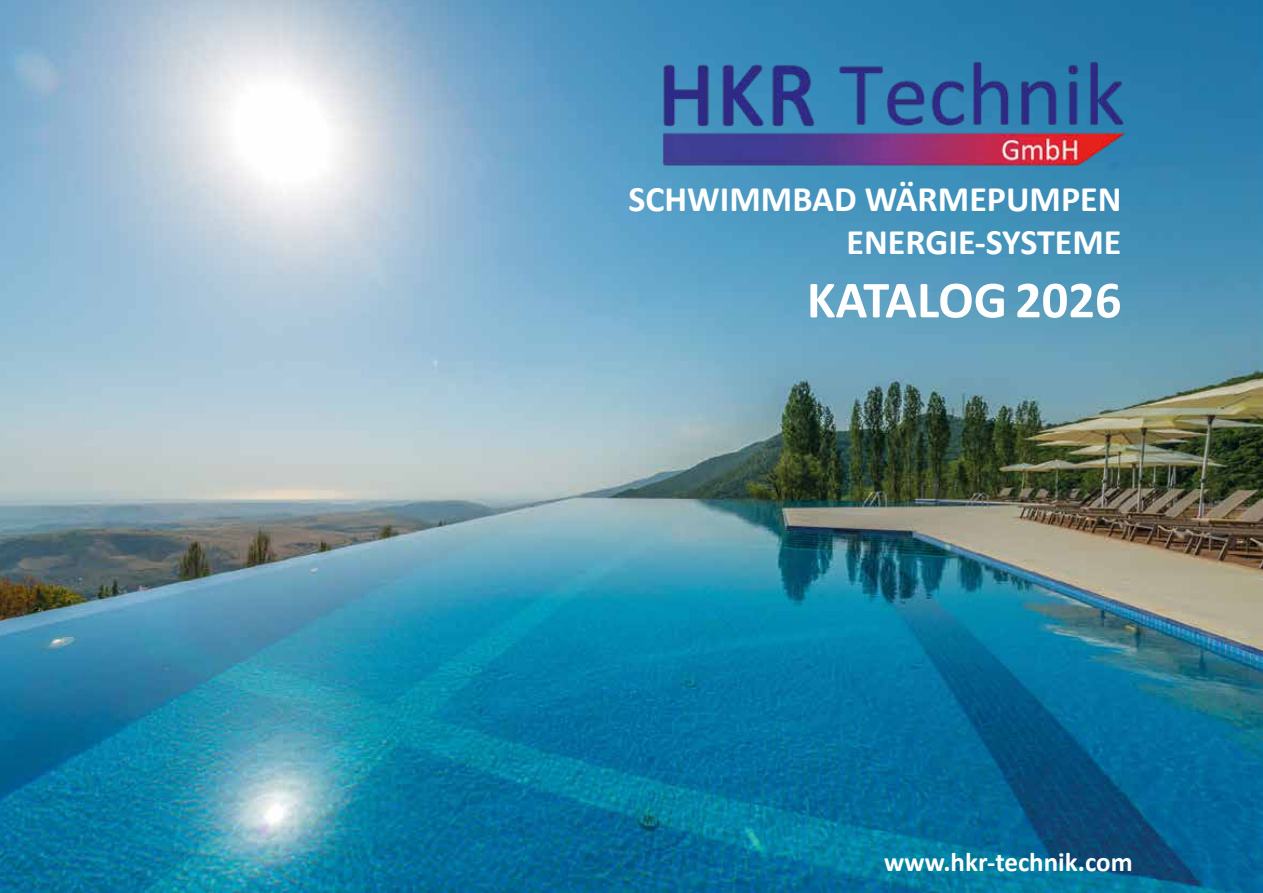
<style>
.page{position:relative;width:1263px;height:893px;background:#fff}
.page>*{position:absolute;margin:0;border:0;box-sizing:border-box;transform-origin:0 0}
.t1{font:700 52.5px "Calibri";color:#fff}
.t2{font:700 36px/43.2px "Calibri";color:#fff;text-align:right}
.t3{font:700 27px "Calibri";color:#fff}
</style>
<div class="page">
<img style="left:0;top:0;width:1263px;height:893px">
<img style="left:647px;top:46px;width:490px;height:135px">
<p class="t2" style="left:628px;top:176px;width:495px">SCHWIMMBAD WÄRMEPUMPEN<br>ENERGIE-SYSTEME</p>
<h1 class="t1" style="left:807px;top:263px;width:316px">KATALOG2026</h1>
<p class="t3" style="left:884px;top:843px;width:250px">www.hkr-technik.com</p>
</div>
